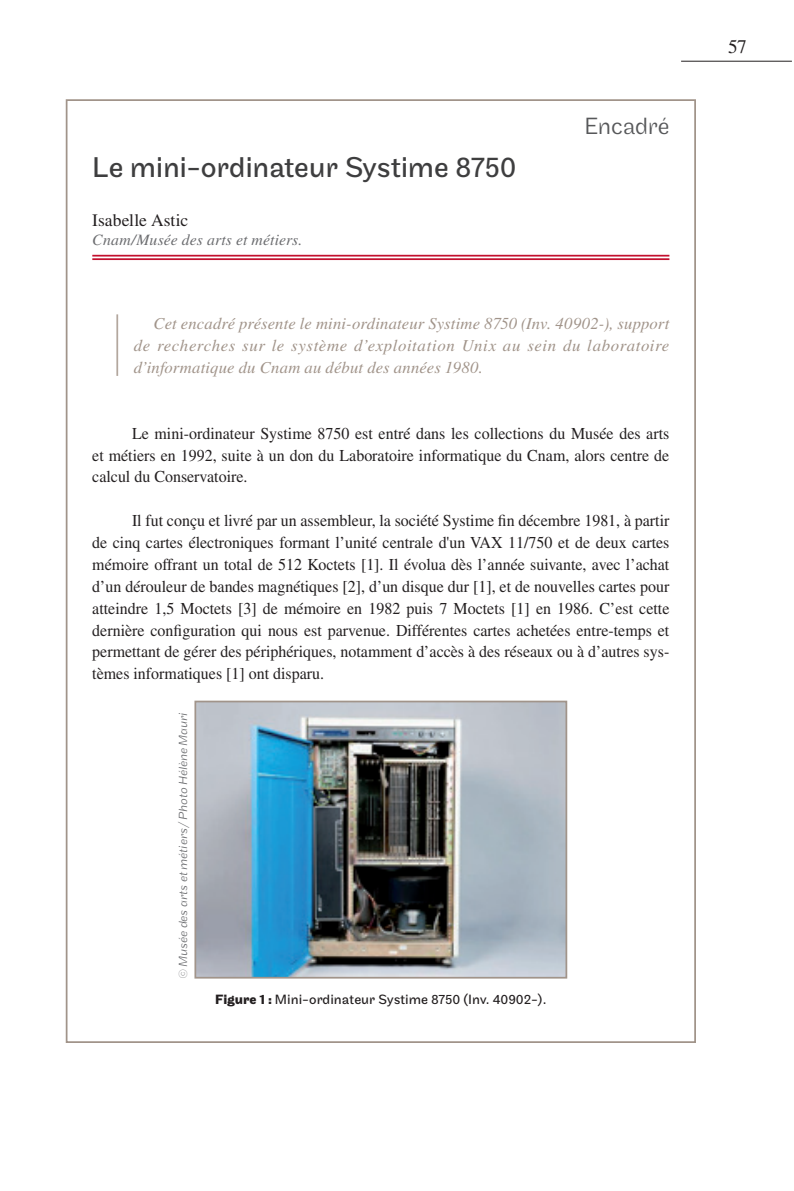
<style>
.page{position:relative;width:794px;height:1191px;background:#fff}
.page>*{position:absolute;margin:0;border:0;box-sizing:border-box;transform-origin:0 0}
.t1{font:29.75px "Maple";letter-spacing:-.015em;color:#3e3e3f}
.t2{font:300 24.5px "Maple";letter-spacing:-.015em;color:#57585a;scale:.96 1}
.t3{font:19.25px "Times LT Std";color:#231f20}
.t4{font:17.5px "Times LT Std";color:#231f20}
.t5{font:16.62px/21.9px "Times LT Std";color:#231f20;text-align:justify;scale:.96 1}
.t6{font:italic 16.62px/21.9px "Times LT Std";letter-spacing:.015em;color:#a1948a;text-align:justify}
.t7{font:italic 15.75px "Times LT Std";letter-spacing:.005em;color:#6c6d70}
.t8{font:14px "Maple";color:#231f20}
.t9{font:italic 300 12.25px "Maple";color:#6c6d70}
.s1{font-weight:700}
</style>
<div class="page">
<hr style="left:681px;top:61px;width:111px;height:1px;background:#231f20">
<hr style="left:92px;top:255px;width:577px;height:1px;background:#c3102e">
<hr style="left:92px;top:258px;width:577px;height:2px;background:#c3102e">
<hr style="left:116px;top:314px;width:2px;height:62px;background:#b3a79e">
<img style="left:197px;top:703px;width:367px;height:272px">
<div style="left:194px;top:700px;width:373px;height:278px;border:2px solid #a1948a"></div>
<h1 class="t1" style="left:92px;top:150px;width:425px">Le mini-ordinateur Systime 8750</h1>
<p class="t4" style="left:92px;top:210px;width:97px">Isabelle Astic</p>
<p class="t7" style="left:92px;top:231px;width:212px">Cnam/Musée des arts et métiers.</p>
<h2 class="t2" style="left:584px;top:112px;width:90px">Encadré</h2>
<p class="t6" style="left:134px;top:312px;width:537px;text-indent:20px">Cet encadré présente le mini-ordinateur Systime 8750 (Inv. 40902-), support de recherches sur le système d’exploitation Unix au sein du laboratoire d’informatique du Cnam au début des années 1980.</p>
<p class="t5" style="left:92px;top:422px;width:602px;text-indent:40px">Le mini-ordinateur Systime 8750 est entré dans les collections du Musée des arts et métiers en 1992, suite à un don du Laboratoire informatique du Cnam, alors centre de calcul du Conservatoire.</p>
<p class="t5" style="left:92px;top:509px;width:603px;text-indent:40px">Il fut conçu et livré par un assembleur, la société Systime fin décembre 1981, à partir de cinq cartes électroniques formant l’unité centrale d'un VAX 11/750 et de deux cartes mémoire offrant un total de 512 Koctets [1]. Il évolua dès l’année suivante, avec l’achat d’un dérouleur de bandes magnétiques [2], d’un disque dur [1], et de nouvelles cartes pour atteindre 1,5 Moctets [3] de mémoire en 1982 puis 7 Moctets [1] en 1986. C’est cette dernière configuration qui nous est parvenue. Différentes cartes achetées entre-temps et permettant de gérer des périphériques, notamment d’accès à des réseaux ou à d’autres sys&shy;tèmes informatiques [1] ont disparu.</p>
<p class="t9" style="left:176px;top:978px;width:267px;rotate:-90deg">© Musée des arts et métiers/ Photo Hélène Mauri</p>
<p class="t8" style="left:215px;top:991px;width:333px"><span class="s1">Figure 1 :</span> Mini-ordinateur Systime 8750 (Inv. 40902-).</p>
<p class="t3" style="left:728px;top:36px;width:20px">57</p>
</div>
